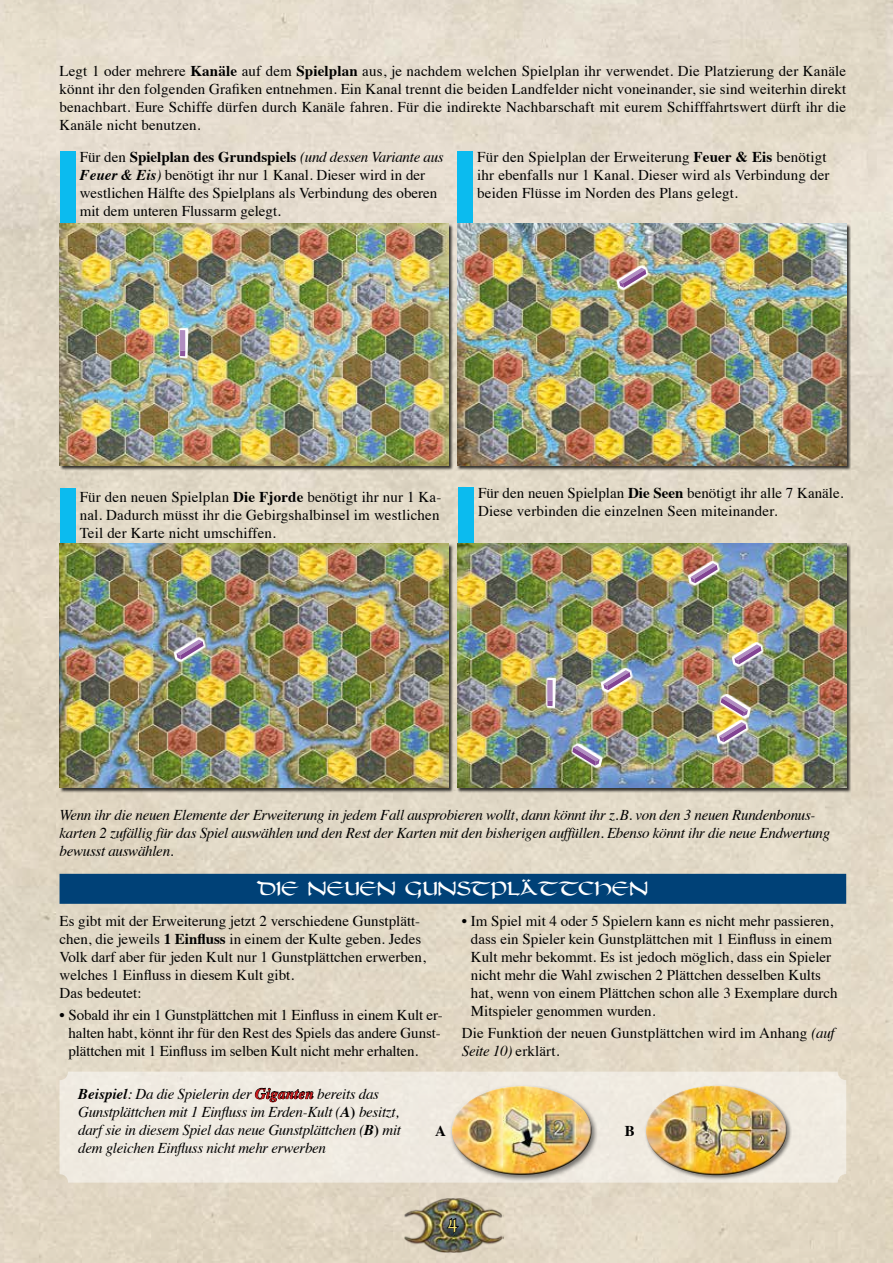
<style>
.page{position:relative;width:893px;height:1263px;background:#fff}
.page>*{position:absolute;margin:0;border:0;box-sizing:border-box;transform-origin:0 0}
.t1{font:19.5px "Dolmen";color:#fff}
.t2{font:18px "Dolmen";color:#f8e676;scale:.75 1}
.t3{font:15px/18px "Times";color:#000}
.t4{font:italic 15px/18px "Times";letter-spacing:-.02em;color:#000}
.t5{font:700 15px "Times";color:#000}
.s1{font-weight:700}
.s2{font-style:italic}
.s3{font-weight:700;font-style:italic}
.s4{font-weight:700;color:#cd171a}
.s5{font-weight:700;font-style:normal}
</style>
<div class="page">
<img style="left:0;top:0;width:893px;height:1263px">
<img style="left:404px;top:1198px;width:99px;height:54px">
<svg style="left:445px;top:1216px;width:16px;height:19px"></svg>
<div style="left:60px;top:1071px;width:786px;height:111px;background:#efeae1;border-radius:9px"></div>
<div style="left:450px;top:1084px;width:149px;height:98px;background:#000;opacity:.5"></div>
<div style="left:451px;top:1085px;width:140px;height:59px;background:#fff;opacity:.75"></div>
<div style="left:452px;top:1108px;width:142px;height:69px;background:#000;opacity:.9"></div>
<div style="left:644px;top:1084px;width:148px;height:96px;background:#000;opacity:.5"></div>
<div style="left:645px;top:1085px;width:141px;height:59px;background:#fff;opacity:.75"></div>
<div style="left:646px;top:1107px;width:142px;height:70px;background:#000;opacity:.9"></div>
<div style="left:458px;top:487px;width:16px;height:67px;background:#0bbbef"></div>
<div style="left:60px;top:488px;width:15px;height:67px;background:#0bbbef"></div>
<div style="left:60px;top:151px;width:15px;height:88px;background:#0bbbef"></div>
<div style="left:457px;top:151px;width:16px;height:88px;background:#0bbbef"></div>
<div style="left:458px;top:544px;width:393px;height:249px;background:#000;opacity:.75"></div>
<img style="left:457px;top:544px;width:389px;height:244px">
<svg style="left:686px;top:559px;width:37px;height:28px"></svg>
<svg style="left:598px;top:666px;width:37px;height:28px"></svg>
<svg style="left:729px;top:641px;width:37px;height:27px"></svg>
<img style="left:714px;top:692px;width:39px;height:54px">
<svg style="left:567px;top:742px;width:37px;height:27px"></svg>
<svg style="left:544px;top:677px;width:12px;height:32px"></svg>
<div style="left:60px;top:544px;width:394px;height:249px;background:#000;opacity:.75"></div>
<img style="left:60px;top:544px;width:389px;height:244px">
<svg style="left:172px;top:636px;width:37px;height:27px"></svg>
<div style="left:60px;top:224px;width:394px;height:247px;background:#000;opacity:.75"></div>
<img style="left:60px;top:223px;width:389px;height:243px">
<svg style="left:177px;top:328px;width:12px;height:31px"></svg>
<div style="left:458px;top:224px;width:393px;height:247px;background:#000;opacity:.75"></div>
<img style="left:457px;top:223px;width:389px;height:243px">
<svg style="left:614px;top:264px;width:37px;height:27px"></svg>
<div style="left:60px;top:874px;width:786px;height:30px;background:#004177"></div>
<svg style="left:255px;top:1087px;width:59px;height:15px"></svg>
<p class="t3" style="left:60px;top:61px;width:788px;text-align:justify">Legt 1 oder mehrere <span class="s1">Kanäle</span> auf dem <span class="s1">Spielplan</span> aus, je nachdem welchen Spielplan ihr verwendet. Die Platzierung der Kanäle könnt ihr den folgenden Grafiken entnehmen. Ein Kanal trennt die beiden Landfelder nicht voneinander, sie sind weiterhin direkt benachbart. Eure Schiffe dürfen durch Kanäle fahren. Für die indirekte Nachbarschaft mit eurem Schifffahrtswert dürft ihr die Kanäle nicht benutzen.</p>
<p class="t3" style="left:80px;top:147px;width:365px">Für den <span class="s1">Spielplan des Grundspiels</span> <span class="s2">(und dessen Variante aus </span><span class="s3">Feuer &amp; Eis</span><span class="s2">)</span> benötigt ihr nur 1 Kanal. Dieser wird in der westlichen Hälfte des Spielplans als Verbindung des oberen mit dem unteren Flussarm gelegt.</p>
<p class="t3" style="left:477px;top:147px;width:354px">Für den Spielplan der Erweiterung <span class="s1">Feuer &amp; Eis</span> benötigt ihr ebenfalls nur 1 Kanal. Dieser wird als Verbindung der beiden Flüsse im Norden des Plans gelegt.</p>
<p class="t3" style="left:80px;top:486px;width:363px">Für den neuen Spielplan <span class="s1">Die Fjorde</span> benötigt ihr nur 1 Ka&shy;nal. Dadurch müsst ihr die Gebirgshalbinsel im westlichen<br>Teil der Karte nicht umschiffen.</p>
<p class="t3" style="left:478px;top:482px;width:367px">Für den neuen Spielplan <span class="s1">Die Seen</span> benötigt ihr alle 7 Kanäle.<br>Diese verbinden die einzelnen Seen miteinander.</p>
<p class="t4" style="left:60px;top:805px;width:772px">Wenn ihr die neuen Elemente der Erweiterung in jedem Fall ausprobieren wollt, dann könnt ihr z.B. von den 3 neuen Rundenbonus&shy;karten 2 zufällig für das Spiel auswählen und den Rest der Karten mit den bisherigen auffüllen. Ebenso könnt ihr die neue Endwertung bewusst auswählen.</p>
<h1 class="t1" style="left:257px;top:878px;width:394px">DIE NEUEN GUNSTPLÄTTCHEN</h1>
<p class="t3" style="left:60px;top:910px;width:368px">Es gibt mit der Erweiterung jetzt 2 verschiedene Gunstplätt&shy;chen, die jeweils <span class="s1">1 Einfluss</span> in einem der Kulte geben. Jedes Volk darf aber für jeden Kult nur 1 Gunstplättchen erwerben, welches 1 Einfluss in diesem Kult gibt.<br>Das bedeutet:</p>
<p class="t3" style="left:69px;top:1005px;width:376px;text-indent:-9px">• Sobald ihr ein 1 Gunstplättchen mit 1 Einfluss in einem Kult er&shy;halten habt, könnt ihr für den Rest des Spiels das andere Gunst&shy;plättchen mit 1 Einfluss im selben Kult nicht mehr erhalten.</p>
<p class="t3" style="left:471px;top:910px;width:368px;text-indent:-9px">• Im Spiel mit 4 oder 5 Spielern kann es nicht mehr passieren, dass ein Spieler kein Gunstplättchen mit 1 Einfluss in einem Kult mehr bekommt. Es ist jedoch möglich, dass ein Spieler nicht mehr die Wahl zwischen 2 Plättchen desselben Kults hat, wenn von einem Plättchen schon alle 3 Exemplare durch Mitspieler genommen wurden.</p>
<p class="t3" style="left:462px;top:1023px;width:374px">Die Funktion der neuen Gunstplättchen wird im Anhang <span class="s2">(auf<br>Seite 10)</span> erklärt.</p>
<p class="t4" style="left:78px;top:1084px;width:324px"><span class="s1">Beispiel</span>: Da die Spielerin der <span class="s4">Giganten</span> bereits das Gunstplättchen mit 1 Einfluss im Erden-Kult (<span class="s1">A</span><span class="s5">)</span> besitzt, darf sie in diesem Spiel das neue Gunstplättchen (<span class="s1">B</span><span class="s5">)</span> mit dem gleichen Einfluss nicht mehr erwerben</p>
<p class="t5" style="left:435px;top:1116px;width:12px">A</p>
<p class="t5" style="left:625px;top:1116px;width:12px">B</p>
<p class="t2" style="left:448px;top:1216px;width:15px">4</p>
</div>
